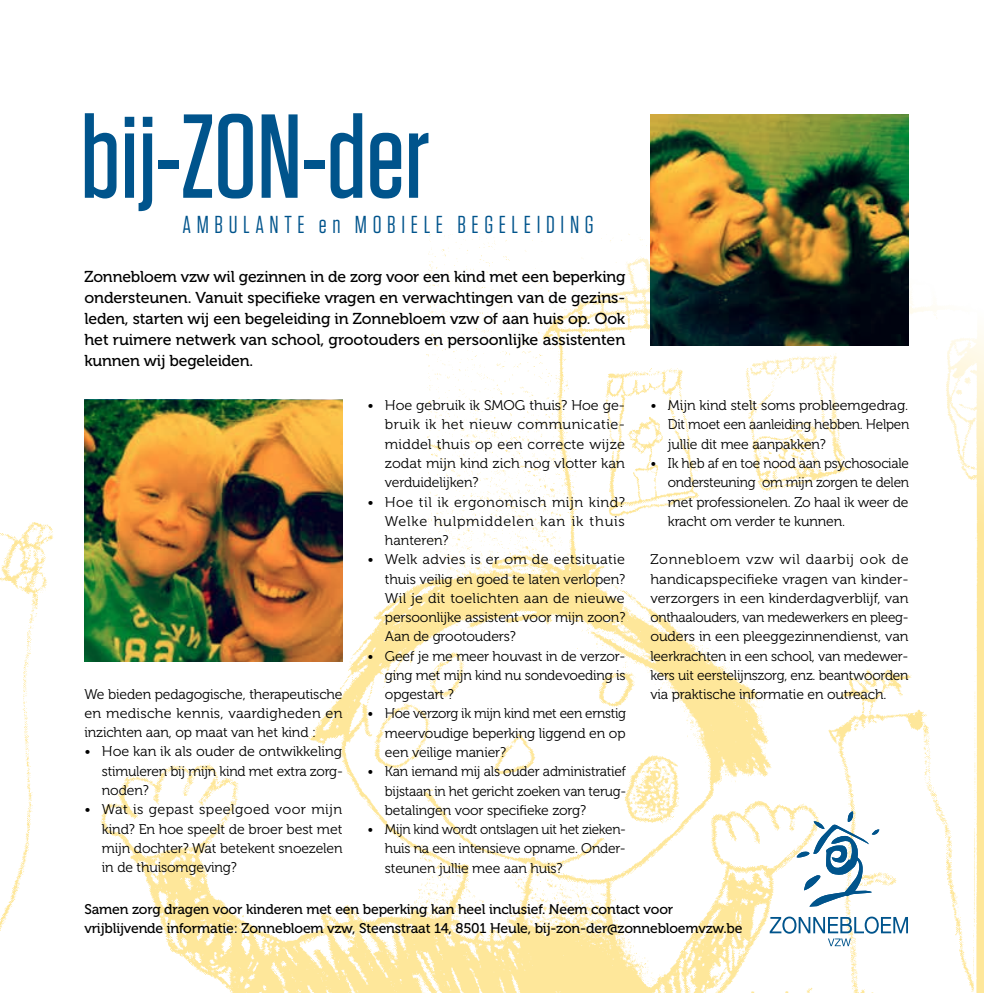
<style>
.page{position:relative;width:993px;height:993px;background:#fff}
.page>*{position:absolute;margin:0;border:0;box-sizing:border-box;transform-origin:0 0}
.t1{font:500 119px "Tungsten";color:#00548c}
.t2{font:24.5px "Tungsten";letter-spacing:.23em;color:#00548c}
.t3{font:15.75px/21px "Museo 500";letter-spacing:-.005em;color:#000;text-align:justify}
.t4{font:14px/19.2px "Museo 300";letter-spacing:-.01em;color:#000;text-align:justify}
.t5{font:14px/19.2px "Museo 500";letter-spacing:-.01em;color:#000}
</style>
<div class="page">
<img style="left:0;top:233px;width:982px;height:759px">
<svg style="left:796px;top:811px;width:83px;height:95px"></svg>
<svg style="left:769px;top:916px;width:138px;height:29px"></svg>
<img style="left:84px;top:399px;width:258px;height:262px">
<img style="left:650px;top:114px;width:258px;height:231px">
<h1 class="t1" style="left:81px;top:94px;width:351px">bij-ZON-der</h1>
<h2 class="t2" style="left:182px;top:212px;width:412px">AMBULANTE en MOBIELE BEGELEIDING</h2>
<p class="t3" style="left:84px;top:267px;width:542px">Zonnebloem vzw wil gezinnen in de zorg voor een kind met een beperking ondersteunen. Vanuit specifieke vragen en verwachtingen van de gezins&shy;leden, starten wij een begeleiding in Zonnebloem vzw of aan huis op. Ook het ruimere netwerk van school, grootouders en persoonlijke assistenten kunnen wij begeleiden.</p>
<p class="t4" style="left:84px;top:684px;width:259px">We bieden pedagogische, therapeutische en medische kennis, vaardigheden en inzichten aan, op maat van het kind :</p>
<p class="t4" style="left:102px;top:742px;width:242px;text-indent:-18px">• Hoe kan ik als ouder de ontwikkeling stimuleren bij mijn kind met extra zorg&shy;noden?</p>
<p class="t4" style="left:102px;top:799px;width:242px;text-indent:-17px">• Wat is gepast speelgoed voor mijn kind? En hoe speelt de broer best met mijn dochter? Wat betekent snoezelen in de thuisomgeving?</p>
<p class="t4" style="left:385px;top:396px;width:241px;text-indent:-18px">• Hoe gebruik ik SMOG thuis? Hoe ge&shy;bruik ik het nieuw communicatie&shy;middel thuis op een correcte wijze zodat mijn kind zich nog vlotter kan verduidelijken?</p>
<p class="t4" style="left:385px;top:492px;width:241px;text-indent:-18px">• Hoe til ik ergonomisch mijn kind?<br>Welke hulpmiddelen kan ik thuis hanteren?</p>
<p class="t4" style="left:385px;top:550px;width:242px;text-indent:-17px">• Welk advies is er om de eetsituatie thuis veilig en goed te laten verlopen?<br>Wil je dit toelichten aan de nieuwe persoonlijke assistent voor mijn zoon?<br>Aan de grootouders?</p>
<p class="t4" style="left:385px;top:646px;width:242px;text-indent:-18px">• Geef je me meer houvast in de verzor&shy;ging met mijn kind nu sondevoeding is opgestart ?</p>
<p class="t4" style="left:385px;top:704px;width:243px;text-indent:-18px">• Hoe verzorg ik mijn kind met een ernstig meervoudige beperking liggend en op een veilige manier?</p>
<p class="t4" style="left:385px;top:761px;width:243px;text-indent:-18px">• Kan iemand mij als ouder administratief bijstaan in het gericht zoeken van terug&shy;betalingen voor specifieke zorg?</p>
<p class="t4" style="left:385px;top:819px;width:243px;text-indent:-17px">• Mijn kind wordt ontslagen uit het zieken&shy;huis na een intensieve opname. Onder&shy;steunen jullie mee aan huis?</p>
<p class="t4" style="left:667px;top:396px;width:243px;text-indent:-18px">• Mijn kind stelt soms probleemgedrag.<br>Dit moet een aanleiding hebben. Helpen jullie dit mee aanpakken?</p>
<p class="t4" style="left:667px;top:453px;width:242px;text-indent:-18px">• Ik heb af en toe nood aan psychosociale ondersteuning om mijn zorgen te delen met professionelen. Zo haal ik weer de kracht om verder te kunnen.</p>
<p class="t4" style="left:650px;top:550px;width:260px">Zonnebloem vzw wil daarbij ook de handicapspecifieke vragen van kinder&shy;verzorgers in een kinderdagverblijf, van onthaalouders, van medewerkers en pleeg&shy;ouders in een pleeggezinnendienst, van leerkrachten in een school, van medewer&shy;kers uit eerstelijnszorg, enz. beantwoorden via praktische informatie en outreach.</p>
<p class="t5" style="left:84px;top:899px;width:659px">Samen zorg dragen voor kinderen met een beperking kan heel inclusief. Neem contact voor vrijblijvende informatie: Zonnebloem vzw, Steenstraat 14, 8501 Heule, bij-zon-der@zonnebloemvzw.be</p>
</div>
